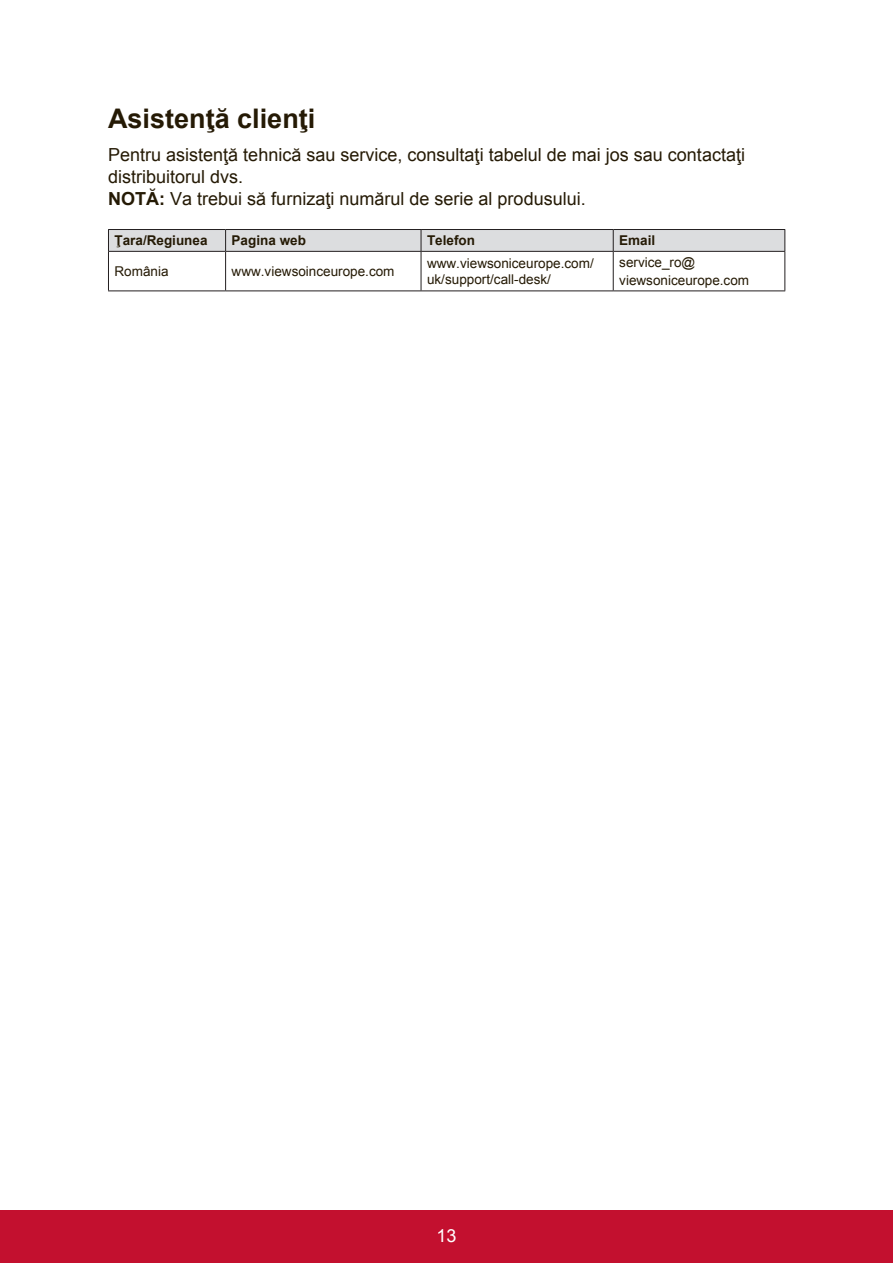
<style>
.page{position:relative;width:893px;height:1263px;background:#fff}
.page>*{position:absolute;margin:0;border:0;box-sizing:border-box;transform-origin:0 0}
.t1{font:700 27px "Arial";color:#251a05}
.t2{font:18px/21.6px "Arial";color:#251a05}
.t3{font:18px "Arial";color:#fff}
.t4{font:13.5px/16.2px "Arial";color:#251a05}
.t5{font:700 13.5px "Arial";color:#251a05}
.s1{font-weight:700}
</style>
<div class="page">
<div style="left:0;top:1210px;width:892px;height:53px;background:#c3102f"></div>
<svg style="left:108px;top:229px;width:677px;height:22px;background:#d1d1d3"></svg>
<hr style="left:108px;top:251px;width:117px;height:1px;background:#231f20">
<hr style="left:108px;top:252px;width:1px;height:38px;background:#231f20">
<hr style="left:225px;top:251px;width:196px;height:1px;background:#231f20">
<hr style="left:225px;top:252px;width:1px;height:38px;background:#231f20">
<hr style="left:421px;top:251px;width:192px;height:1px;background:#231f20">
<hr style="left:420px;top:252px;width:1px;height:38px;background:#231f20">
<hr style="left:613px;top:251px;width:171px;height:1px;background:#231f20">
<hr style="left:612px;top:252px;width:1px;height:38px;background:#231f20">
<hr style="left:784px;top:252px;width:1px;height:38px;background:#231f20">
<hr style="left:108px;top:290px;width:117px;height:1px;background:#231f20">
<hr style="left:225px;top:290px;width:196px;height:1px;background:#231f20">
<hr style="left:421px;top:290px;width:192px;height:1px;background:#231f20">
<hr style="left:613px;top:290px;width:171px;height:1px;background:#231f20">
<h1 class="t1" style="left:108px;top:100px;width:209px">Asistenţă clienţi</h1>
<p class="t2" style="left:108px;top:144px;width:638px">Pentru asistenţă tehnică sau service, consultaţi tabelul de mai jos sau contactaţi distribuitorul dvs.<br><span class="s1">NOTĂ:</span> Va trebui să furnizaţi numărul de serie al produsului.</p>
<p class="t5" style="left:114px;top:232px;width:95px">Ţara/Regiunea</p>
<p class="t5" style="left:231px;top:232px;width:76px">Pagina web</p>
<p class="t5" style="left:427px;top:232px;width:50px">Telefon</p>
<p class="t5" style="left:619px;top:232px;width:38px">Email</p>
<p class="t4" style="left:114px;top:263px;width:56px">România</p>
<p class="t4" style="left:231px;top:263px;width:164px">www.viewsoinceurope.com</p>
<p class="t4" style="left:427px;top:255px;width:168px">www.viewsoniceurope.com/ uk/support/call-desk/</p>
<p class="t4" style="left:619px;top:254px;width:131px;line-height:17.7px">service_ro@ viewsoniceurope.com</p>
<p class="t3" style="left:436px;top:1223px;width:22px">13</p>
</div>
